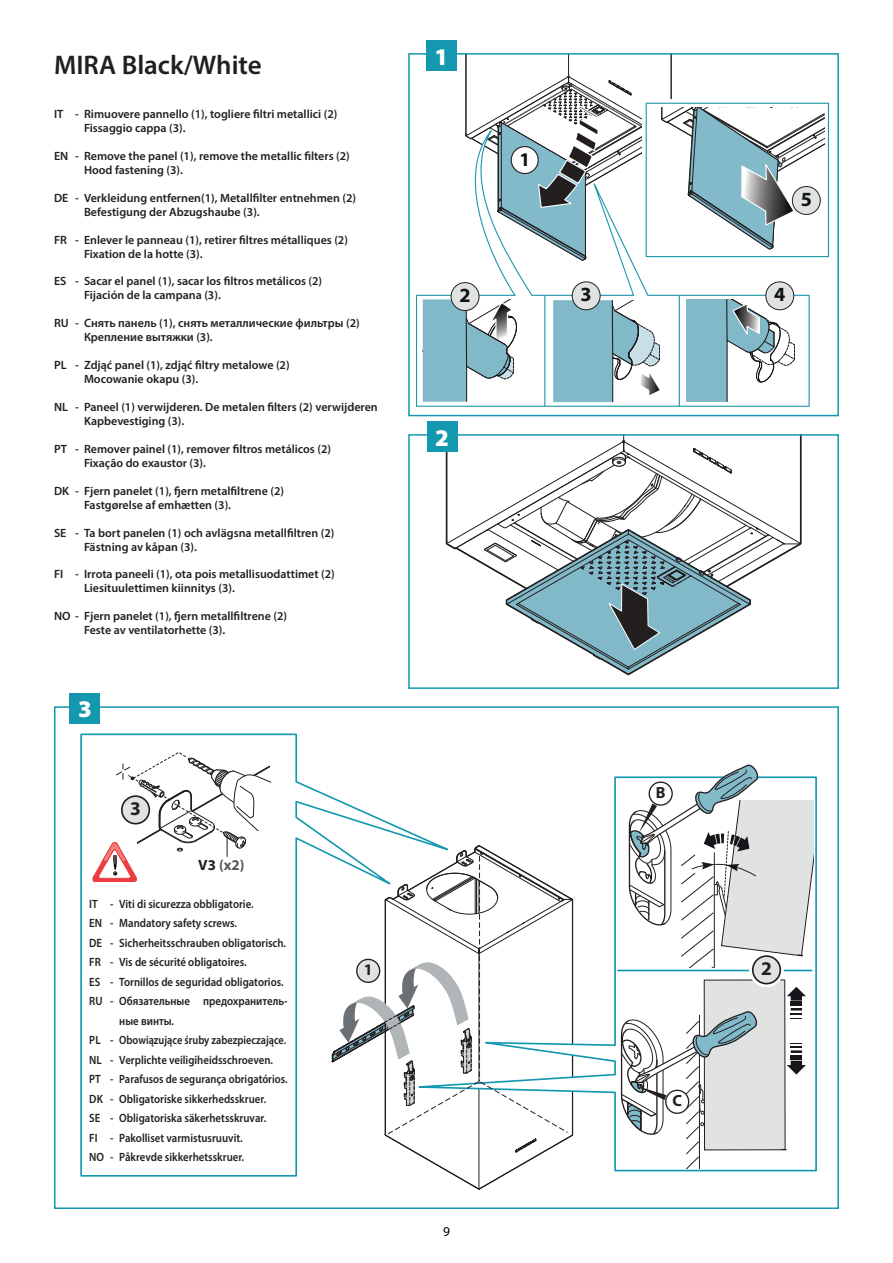
<style>
.page{position:relative;width:893px;height:1263px;background:#fff}
.page>*{position:absolute;margin:0;border:0;box-sizing:border-box;transform-origin:0 0}
.t1{font:600 27px "Myriad Pro";color:#231f20}
.t2{font:900 24px "Myriad Pro";color:#fff}
.t3{font:700 20.25px "Myriad Pro";color:#111416}
.t4{font:700 19.5px "Myriad Pro";color:#231f20}
.t5{font:700 19.35px "Myriad Pro";color:#0d0b14}
.t6{font:700 16.2px "Myriad Pro";color:#231f20}
.t7{font:700 14.85px "Myriad Pro";color:#57585a}
.t8{font:13.5px "Myriad Pro";color:#000}
.t9{font:600 12px/14px "Myriad Pro";color:#231f20}
.t10{font:600 12px "Myriad Pro";color:#231f20;scale:.9 1}
.s1{color:#231f20}
</style>
<div class="page">
<svg style="left:478px;top:776px;width:339px;height:396px"></svg>
<hr style="left:618px;top:970px;width:194px;height:1px;background:#1498af">
<svg style="left:619px;top:979px;width:187px;height:189px"></svg>
<svg style="left:749px;top:952px;width:35px;height:35px"></svg>
<div style="left:753px;top:956px;width:27px;height:28px;background:#e0e3e1;border-radius:50%"></div>
<div style="left:752px;top:955px;width:29px;height:29px;border:2px solid #231f20;border-radius:50%"></div>
<svg style="left:627px;top:764px;width:186px;height:203px"></svg>
<svg style="left:80px;top:733px;width:379px;height:444px"></svg>
<svg style="left:332px;top:845px;width:241px;height:308px"></svg>
<div style="left:70px;top:693px;width:30px;height:31px;background:#1498af"></div>
<svg style="left:93px;top:752px;width:179px;height:130px"></svg>
<svg style="left:465px;top:56px;width:359px;height:202px"></svg>
<svg style="left:415px;top:129px;width:395px;height:278px"></svg>
<svg style="left:686px;top:300px;width:109px;height:102px"></svg>
<hr style="left:679px;top:295px;width:1px;height:111px;background:#1e96ab">
<hr style="left:544px;top:295px;width:1px;height:111px;background:#1e96ab">
<div style="left:766px;top:282px;width:28px;height:28px;background:#e0e3e1;border-radius:50%"></div>
<div style="left:765px;top:281px;width:29px;height:29px;border:1px solid #231f20;border-radius:50%"></div>
<div style="left:511px;top:147px;width:27px;height:27px;background:#fff;border-radius:50%"></div>
<div style="left:511px;top:146px;width:28px;height:28px;border:1px solid #231f20;border-radius:50%"></div>
<svg style="left:423px;top:299px;width:115px;height:103px"></svg>
<svg style="left:553px;top:300px;width:116px;height:102px"></svg>
<div style="left:451px;top:283px;width:28px;height:28px;background:#e0e3e1;border-radius:50%"></div>
<div style="left:451px;top:282px;width:28px;height:29px;border:1px solid #231f20;border-radius:50%"></div>
<div style="left:572px;top:282px;width:28px;height:28px;background:#e0e3e1;border-radius:50%"></div>
<div style="left:572px;top:281px;width:29px;height:29px;border:1px solid #231f20;border-radius:50%"></div>
<div style="left:792px;top:187px;width:28px;height:27px;background:#e0e3e1;border-radius:50%"></div>
<div style="left:792px;top:186px;width:29px;height:29px;border:1px solid #231f20;border-radius:50%"></div>
<div style="left:408px;top:53px;width:431px;height:363px;border:2px solid #1498af"></div>
<svg style="left:446px;top:437px;width:356px;height:239px"></svg>
<div style="left:408px;top:434px;width:431px;height:255px;border:2px solid #1498af"></div>
<div style="left:426px;top:40px;width:30px;height:31px;background:#1498af"></div>
<div style="left:427px;top:421px;width:30px;height:31px;background:#1498af"></div>
<h1 class="t1" style="left:54px;top:48px;width:209px">MIRA Black/White</h1>
<p class="t9" style="left:84px;top:107px;width:255px;text-indent:-30px">IT - Rimuovere pannello (1), togliere filtri metallici (2)<br>Fissaggio cappa (3).</p>
<p class="t9" style="left:84px;top:149px;width:267px;text-indent:-30px">EN - Remove the panel (1), remove the metallic filters (2)<br>Hood fastening (3).</p>
<p class="t9" style="left:84px;top:190px;width:274px;text-indent:-30px">DE - Verkleidung entfernen(1), Metallfilter entnehmen (2)<br>Befestigung der Abzugshaube (3).</p>
<p class="t9" style="left:84px;top:232px;width:265px;text-indent:-30px">FR - Enlever le panneau (1), retirer filtres métalliques (2)<br>Fixation de la hotte (3).</p>
<p class="t9" style="left:84px;top:274px;width:240px;text-indent:-30px">ES - Sacar el panel (1), sacar los filtros metálicos (2)<br>Fijación de la campana (3).</p>
<p class="t9" style="left:84px;top:316px;width:277px;text-indent:-30px">RU - Снять панель (1), снять металлические фильтры (2)<br>Крепление вытяжки (3).</p>
<p class="t9" style="left:84px;top:358px;width:207px;text-indent:-30px">PL - Zdjąć panel (1), zdjąć filtry metalowe (2)<br>Mocowanie okapu (3).</p>
<p class="t9" style="left:84px;top:400px;width:295px;text-indent:-30px">NL - Paneel (1) verwijderen. De metalen filters (2) verwijderen<br>Kapbevestiging (3).</p>
<p class="t9" style="left:84px;top:442px;width:249px;text-indent:-30px">PT - Remover painel (1), remover filtros metálicos (2)<br>Fixação do exaustor (3).</p>
<p class="t9" style="left:84px;top:483px;width:202px;text-indent:-30px">DK - Fjern panelet (1), fjern metalfiltrene (2)<br>Fastgørelse af emhætten (3).</p>
<p class="t9" style="left:84px;top:525px;width:252px;text-indent:-30px">SE - Ta bort panelen (1) och avlägsna metallfiltren (2)<br>Fästning av kåpan (3).</p>
<p class="t9" style="left:84px;top:567px;width:252px;text-indent:-30px">FI - Irrota paneeli (1), ota pois metallisuodattimet (2)<br>Liesituulettimen kiinnitys (3).</p>
<p class="t9" style="left:84px;top:609px;width:205px;text-indent:-30px">NO - Fjern panelet (1), fjern metallfiltrene (2)<br>Feste av ventilatorhette (3).</p>
<h2 class="t2" style="left:78px;top:693px;width:15px">3</h2>
<h2 class="t2" style="left:434px;top:40px;width:15px">1</h2>
<h3 class="t5" style="left:520px;top:147px;width:12px">1</h3>
<h3 class="t3" style="left:459px;top:282px;width:13px">2</h3>
<h3 class="t3" style="left:581px;top:281px;width:13px">3</h3>
<h2 class="t2" style="left:435px;top:421px;width:15px">2</h2>
<h3 class="t3" style="left:801px;top:186px;width:13px">5</h3>
<h3 class="t3" style="left:774px;top:281px;width:13px">4</h3>
<h3 class="t4" style="left:130px;top:796px;width:12px">3</h3>
<p class="t7" style="left:198px;top:855px;width:48px"><span class="s1">V3</span> (x2)</p>
<p class="t10" style="left:89px;top:896px;width:184px">IT - Viti di sicurezza obbligatorie.</p>
<p class="t10" style="left:89px;top:915px;width:166px">EN - Mandatory safety screws.</p>
<p class="t10" style="left:89px;top:935px;width:220px">DE - Sicherheitsschrauben obligatorisch.</p>
<p class="t10" style="left:89px;top:954px;width:176px">FR - Vis de sécurité obligatoires.</p>
<p class="t10" style="left:89px;top:974px;width:218px">ES - Tornillos de seguridad obligatorios.</p>
<p class="t10" style="left:89px;top:993px;width:222px">RU - Обязательные предохранитель-</p>
<p class="t10" style="left:119px;top:1013px;width:62px">ные винты.</p>
<p class="t10" style="left:89px;top:1032px;width:220px">PL - Obowiązujące śruby zabezpieczające.</p>
<p class="t10" style="left:89px;top:1052px;width:206px">NL - Verplichte veiligiheidsschroeven.</p>
<p class="t10" style="left:89px;top:1071px;width:222px">PT - Parafusos de segurança obrigatórios.</p>
<p class="t10" style="left:89px;top:1091px;width:198px">DK - Obligatoriske sikkerhedsskruer.</p>
<p class="t10" style="left:89px;top:1110px;width:198px">SE - Obligatoriska säkerhetsskruvar.</p>
<p class="t10" style="left:89px;top:1130px;width:172px">FI - Pakolliset varmistusruuvit.</p>
<p class="t10" style="left:89px;top:1149px;width:174px">NO - Påkrevde sikkerhetsskruer.</p>
<h3 class="t6" style="left:656px;top:782px;width:11px">B</h3>
<h3 class="t6" style="left:364px;top:959px;width:10px">1</h3>
<h3 class="t4" style="left:761px;top:956px;width:12px">2</h3>
<p class="t8" style="left:443px;top:1223px;width:8px">9</p>
<h3 class="t6" style="left:672px;top:1090px;width:11px">C</h3>
</div>
